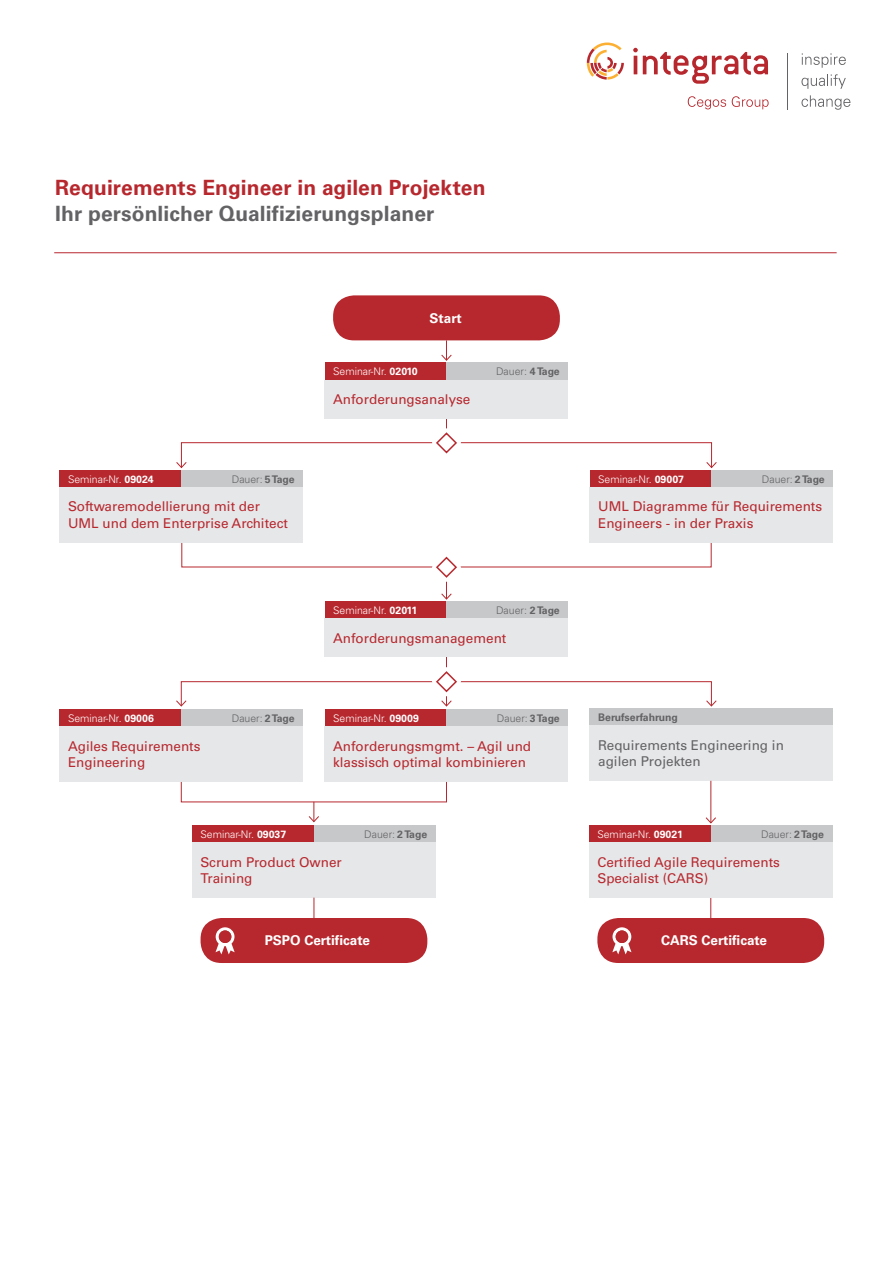
<style>
.page{position:relative;width:893px;height:1263px;background:#fff}
.page>*{position:absolute;margin:0;border:0;box-sizing:border-box;transform-origin:0 0}
.t1{font:700 21px "Univers LT Std";letter-spacing:.005em;color:#b7282e}
.t2{font:700 21px "Univers LT Std";letter-spacing:.005em;color:#636366}
.t3{font:13.5px/16.5px "Univers LT Std";color:#b7282e}
.t4{font:13.5px/16.5px "Univers LT Std";color:#636366}
.t5{font:700 13.5px "Univers LT Std";color:#fff}
.t6{font:300 10.5px "Univers LT Std";color:#fff}
.t7{font:300 10.5px "Univers LT Std";color:#636366}
.t8{font:700 10.5px "Univers LT Std";color:#636366}
.s1{font-weight:700}
</style>
<div class="page">
<div style="left:181px;top:681px;width:531px;height:25px;border:1px solid #b7282e"></div>
<svg style="left:705px;top:700px;width:12px;height:7px"></svg>
<svg style="left:176px;top:700px;width:11px;height:7px"></svg>
<hr style="left:446px;top:653px;width:1px;height:53px;background:#b7282e">
<svg style="left:431px;top:667px;width:30px;height:40px"></svg>
<svg style="left:441px;top:340px;width:11px;height:21px"></svg>
<div style="left:333px;top:295px;width:227px;height:45px;background:#b7282e;border-radius:21px"></div>
<hr style="left:446px;top:411px;width:1px;height:34px;background:#b7282e">
<div style="left:181px;top:442px;width:531px;height:26px;border:1px solid #b7282e"></div>
<svg style="left:706px;top:461px;width:11px;height:8px"></svg>
<svg style="left:176px;top:461px;width:11px;height:8px"></svg>
<svg style="left:431px;top:428px;width:30px;height:26px"></svg>
<svg style="left:710px;top:898px;width:1px;height:20px"></svg>
<div style="left:325px;top:363px;width:121px;height:17px;background:#b7282e"></div>
<div style="left:446px;top:363px;width:122px;height:17px;background:#c7c8ca"></div>
<div style="left:325px;top:380px;width:243px;height:38px;background:#e6e7e9"></div>
<div style="left:60px;top:470px;width:121px;height:17px;background:#b7282e"></div>
<div style="left:181px;top:470px;width:122px;height:17px;background:#c7c8ca"></div>
<div style="left:60px;top:487px;width:243px;height:55px;background:#e6e7e9"></div>
<div style="left:60px;top:710px;width:121px;height:17px;background:#b7282e"></div>
<div style="left:181px;top:710px;width:122px;height:17px;background:#c7c8ca"></div>
<div style="left:60px;top:727px;width:243px;height:55px;background:#e6e7e9"></div>
<div style="left:192px;top:825px;width:122px;height:17px;background:#b7282e"></div>
<div style="left:314px;top:825px;width:122px;height:17px;background:#c7c8ca"></div>
<div style="left:192px;top:842px;width:244px;height:56px;background:#e6e7e9"></div>
<div style="left:589px;top:825px;width:122px;height:17px;background:#b7282e"></div>
<div style="left:711px;top:825px;width:121px;height:17px;background:#c7c8ca"></div>
<div style="left:589px;top:842px;width:243px;height:56px;background:#e6e7e9"></div>
<div style="left:325px;top:710px;width:121px;height:17px;background:#b7282e"></div>
<div style="left:446px;top:710px;width:122px;height:17px;background:#c7c8ca"></div>
<div style="left:325px;top:727px;width:243px;height:55px;background:#e6e7e9"></div>
<div style="left:590px;top:470px;width:121px;height:17px;background:#b7282e"></div>
<div style="left:711px;top:470px;width:122px;height:17px;background:#c7c8ca"></div>
<div style="left:590px;top:487px;width:243px;height:55px;background:#e6e7e9"></div>
<div style="left:597px;top:918px;width:227px;height:45px;background:#b7282e;border-radius:21px"></div>
<svg style="left:612px;top:927px;width:19px;height:27px"></svg>
<div style="left:616px;top:930px;width:12px;height:13px;background:#b7282e;border-radius:50%"></div>
<div style="left:325px;top:602px;width:121px;height:17px;background:#b7282e"></div>
<div style="left:446px;top:602px;width:122px;height:17px;background:#c7c8ca"></div>
<div style="left:325px;top:619px;width:243px;height:38px;background:#e6e7e9"></div>
<svg style="left:431px;top:556px;width:30px;height:44px"></svg>
<svg style="left:308px;top:802px;width:12px;height:21px"></svg>
<svg style="left:314px;top:898px;width:1px;height:20px"></svg>
<div style="left:201px;top:918px;width:226px;height:45px;background:#b7282e;border-radius:21px"></div>
<svg style="left:215px;top:927px;width:20px;height:27px"></svg>
<div style="left:219px;top:930px;width:12px;height:13px;background:#b7282e;border-radius:50%"></div>
<svg style="left:802px;top:53px;width:44px;height:15px"></svg>
<svg style="left:633px;top:48px;width:135px;height:36px"></svg>
<svg style="left:587px;top:43px;width:37px;height:37px"></svg>
<svg style="left:801px;top:95px;width:49px;height:15px"></svg>
<svg style="left:801px;top:74px;width:45px;height:15px"></svg>
<svg style="left:688px;top:96px;width:38px;height:13px"></svg>
<svg style="left:732px;top:96px;width:37px;height:13px"></svg>
<hr style="left:787px;top:53px;width:1px;height:57px;background:#636366">
<hr style="left:54px;top:252px;width:783px;height:1px;background:#b7282e">
<div style="left:590px;top:708px;width:243px;height:17px;background:#c7c8ca"></div>
<div style="left:590px;top:725px;width:243px;height:56px;background:#e6e7e9"></div>
<hr style="left:710px;top:781px;width:1px;height:42px;background:#b7282e">
<svg style="left:705px;top:817px;width:11px;height:7px"></svg>
<h1 class="t1" style="left:55px;top:176px;width:432px">Requirements Engineer in agilen Projekten</h1>
<h1 class="t2" style="left:55px;top:201px;width:381px">Ihr persönlicher Qualifizierungsplaner</h1>
<p class="t5" style="left:430px;top:310px;width:33px">Start</p>
<p class="t6" style="left:68px;top:472px;width:87px">Seminar-Nr. <span class="s1">09024</span></p>
<p class="t7" style="left:232px;top:472px;width:64px">Dauer: <span class="s1">5 Tage</span></p>
<p class="t3" style="left:68px;top:498px;width:221px">Softwaremodellierung mit der<br>UML und dem Enterprise Architect</p>
<p class="t6" style="left:68px;top:712px;width:87px">Seminar-Nr. <span class="s1">09006</span></p>
<p class="t7" style="left:232px;top:712px;width:64px">Dauer: <span class="s1">2 Tage</span></p>
<p class="t3" style="left:68px;top:738px;width:134px">Agiles Requirements<br>Engineering</p>
<p class="t6" style="left:333px;top:365px;width:86px">Seminar-Nr. <span class="s1">02010</span></p>
<p class="t7" style="left:496px;top:365px;width:65px">Dauer: <span class="s1">4 Tage</span></p>
<p class="t3" style="left:333px;top:391px;width:139px">Anforderungsanalyse</p>
<p class="t6" style="left:333px;top:604px;width:86px">Seminar-Nr. <span class="s1">02011</span></p>
<p class="t7" style="left:496px;top:604px;width:65px">Dauer: <span class="s1">2 Tage</span></p>
<p class="t3" style="left:333px;top:630px;width:175px">Anforderungsmanagement</p>
<p class="t6" style="left:333px;top:712px;width:87px">Seminar-Nr. <span class="s1">09009</span></p>
<p class="t7" style="left:497px;top:712px;width:64px">Dauer: <span class="s1">3 Tage</span></p>
<p class="t3" style="left:333px;top:738px;width:200px">Anforderungsmgmt. – Agil und klassisch optimal kombinieren</p>
<p class="t6" style="left:201px;top:828px;width:87px">Seminar-Nr. <span class="s1">09037</span></p>
<p class="t7" style="left:364px;top:828px;width:64px">Dauer: <span class="s1">2 Tage</span></p>
<p class="t3" style="left:201px;top:854px;width:143px">Scrum Product Owner<br>Training</p>
<p class="t5" style="left:265px;top:933px;width:107px">PSPO Certificate</p>
<p class="t6" style="left:598px;top:472px;width:87px">Seminar-Nr. <span class="s1">09007</span></p>
<p class="t7" style="left:762px;top:472px;width:64px">Dauer: <span class="s1">2 Tage</span></p>
<p class="t3" style="left:598px;top:498px;width:226px">UML Diagramme für Requirements<br>Engineers - in der Praxis</p>
<p class="t8" style="left:598px;top:711px;width:81px">Berufserfahrung</p>
<p class="t4" style="left:598px;top:737px;width:187px">Requirements Engineering in agilen Projekten</p>
<p class="t6" style="left:597px;top:828px;width:87px">Seminar-Nr. <span class="s1">09021</span></p>
<p class="t7" style="left:761px;top:828px;width:64px">Dauer: <span class="s1">2 Tage</span></p>
<p class="t3" style="left:597px;top:854px;width:184px">Certified Agile Requirements<br>Specialist (CARS)</p>
<p class="t5" style="left:661px;top:933px;width:107px">CARS Certificate</p>
</div>
